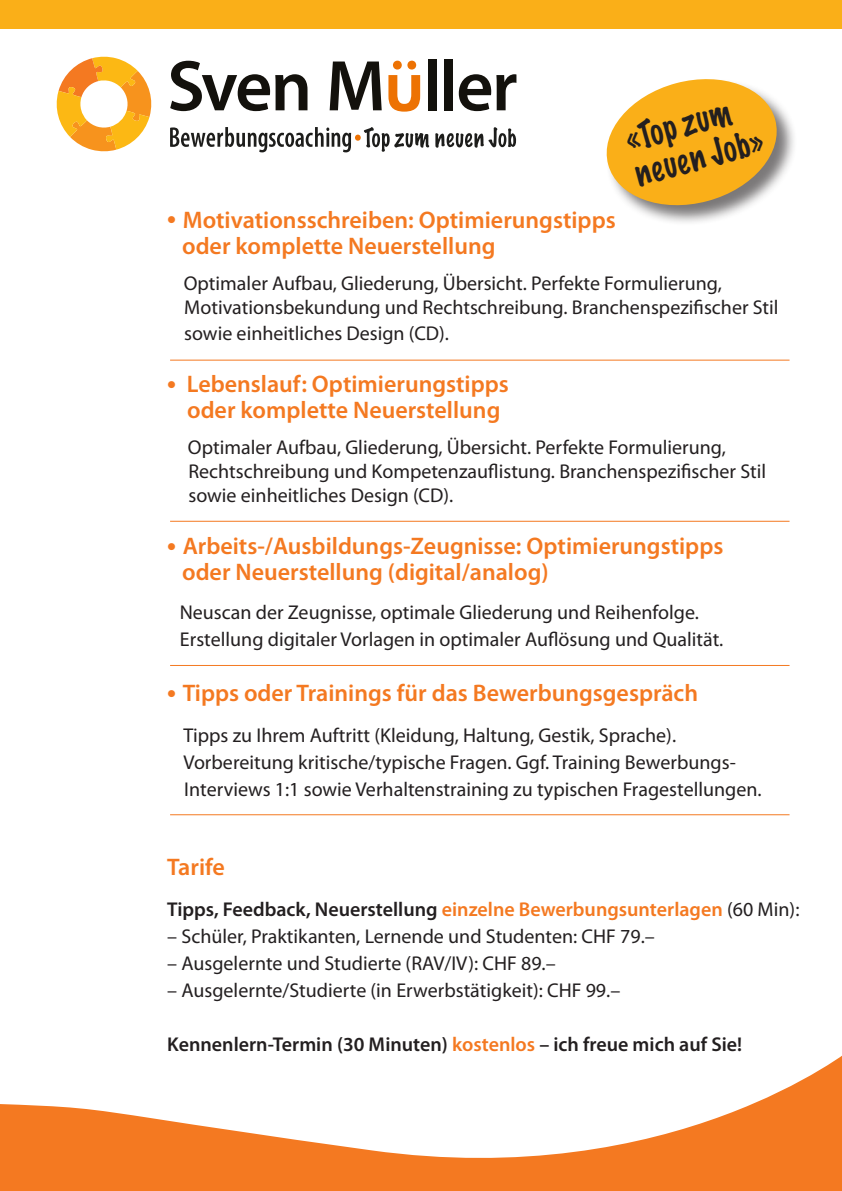
<style>
.page{position:relative;width:842px;height:1191px;background:#fff}
.page>*{position:absolute;margin:0;border:0;box-sizing:border-box;transform-origin:0 0}
.t1{font:100 34px/36px "Marker Felt";color:#231f20;scale:.89 1}
.t2{font:600 24px/26px "Myriad Pro";color:#f47921}
.t3{font:20px/24px "Myriad Pro";color:#231f20}
.t4{font:600 20px "Myriad Pro";color:#231f20}
.s1{color:#f47921}
.s2{font-weight:400}
</style>
<div class="page">
<svg style="left:0;top:1055px;width:842px;height:126px"></svg>
<div style="left:0;top:1181px;width:842px;height:10px;background:#f47921"></div>
<svg style="left:170px;top:61px;width:137px;height:50px"></svg>
<svg style="left:330px;top:61px;width:52px;height:49px"></svg>
<div style="left:428px;top:59px;width:9px;height:51px;background:#13110c"></div>
<div style="left:444px;top:59px;width:9px;height:51px;background:#13110c"></div>
<svg style="left:459px;top:74px;width:57px;height:37px"></svg>
<div style="left:393px;top:61px;width:9px;height:9px;background:#ed7203;border-radius:50%"></div>
<div style="left:407px;top:61px;width:9px;height:9px;background:#ed7203;border-radius:50%"></div>
<svg style="left:388px;top:75px;width:32px;height:37px"></svg>
<svg style="left:170px;top:127px;width:259px;height:25px"></svg>
<svg style="left:435px;top:127px;width:81px;height:21px"></svg>
<svg style="left:57px;top:57px;width:94px;height:94px"></svg>
<div style="left:0;top:0;width:842px;height:28px;background:#faaf18"></div>
<div style="left:606px;top:79px;width:191px;height:147px;background:#231f20;opacity:.6"></div>
<svg style="left:606px;top:79px;width:178px;height:134px"></svg>
<hr style="left:170px;top:360px;width:619px;height:1px;background:#f47921">
<hr style="left:170px;top:521px;width:619px;height:1px;background:#f47921">
<hr style="left:170px;top:665px;width:619px;height:1px;background:#f47921">
<hr style="left:170px;top:814px;width:619px;height:1px;background:#f47921">
<h1 class="t1" style="left:621px;top:121px;width:149px;rotate:-15deg">«Top zum neuen Job»</h1>
<p class="t2" style="left:182px;top:206px;width:435px;text-indent:-15px">● Motivationsschreiben: Optimierungstipps oder komplette Neuerstellung</p>
<p class="t3" style="left:184px;top:271px;width:596px">Optimaler Aufbau, Gliederung, Übersicht. Perfekte Formulierung,<br>Motivationsbekundung und Rechtschreibung. Branchenspezifischer Stil</p>
<p class="t3" style="left:184px;top:321px;width:266px">sowie einheitliches Design (CD).</p>
<p class="t2" style="left:167px;top:370px;width:343px;text-align:center">● Lebenslauf: Optimierungstipps oder komplette Neuerstellung</p>
<p class="t3" style="left:188px;top:435px;width:580px">Optimaler Aufbau, Gliederung, Übersicht. Perfekte Formulierung,<br>Rechtschreibung und Kompetenzauflistung. Branchenspezifischer Stil sowie einheitliches Design (CD).</p>
<p class="t2" style="left:182px;top:532px;width:543px;text-indent:-15px">● Arbeits-/Ausbildungs-Zeugnisse: Optimierungstipps oder Neuerstellung (digital/analog)</p>
<p class="t3" style="left:180px;top:598px;width:545px;line-height:27px">Neuscan der Zeugnisse, optimale Gliederung und Reihenfolge.<br>Erstellung digitaler Vorlagen in optimaler Auflösung und Qualität.</p>
<p class="t2" style="left:167px;top:679px;width:532px">● Tipps oder Trainings für das Bewerbungsgespräch</p>
<p class="t3" style="left:183px;top:721px;width:580px;line-height:27px">Tipps zu Ihrem Auftritt (Kleidung, Haltung, Gestik, Sprache).<br>Vorbereitung kritische/typische Fragen. Ggf. Training Bewerbungs-<br>Interviews 1:1 sowie Verhaltenstraining zu typischen Fragestellungen.</p>
<p class="t2" style="left:167px;top:853px;width:59px">Tarife</p>
<p class="t4" style="left:167px;top:896px;width:634px">Tipps, Feedback, Neuerstellung <span class="s1">einzelne Bewerbungsunterlagen</span> <span class="s2">(60 Min):</span></p>
<p class="t3" style="left:167px;top:924px;width:489px">– Schüler, Praktikanten, Lernende und Studenten: CHF 79.–</p>
<p class="t3" style="left:167px;top:951px;width:390px">– Ausgelernte und Studierte (RAV/IV): CHF 89.–</p>
<p class="t3" style="left:167px;top:978px;width:455px">– Ausgelernte/Studierte (in Erwerbstätigkeit): CHF 99.–</p>
<p class="t4" style="left:167px;top:1031px;width:576px">Kennenlern-Termin (30 Minuten) <span class="s1">kostenlos</span> – ich freue mich auf Sie!</p>
</div>
